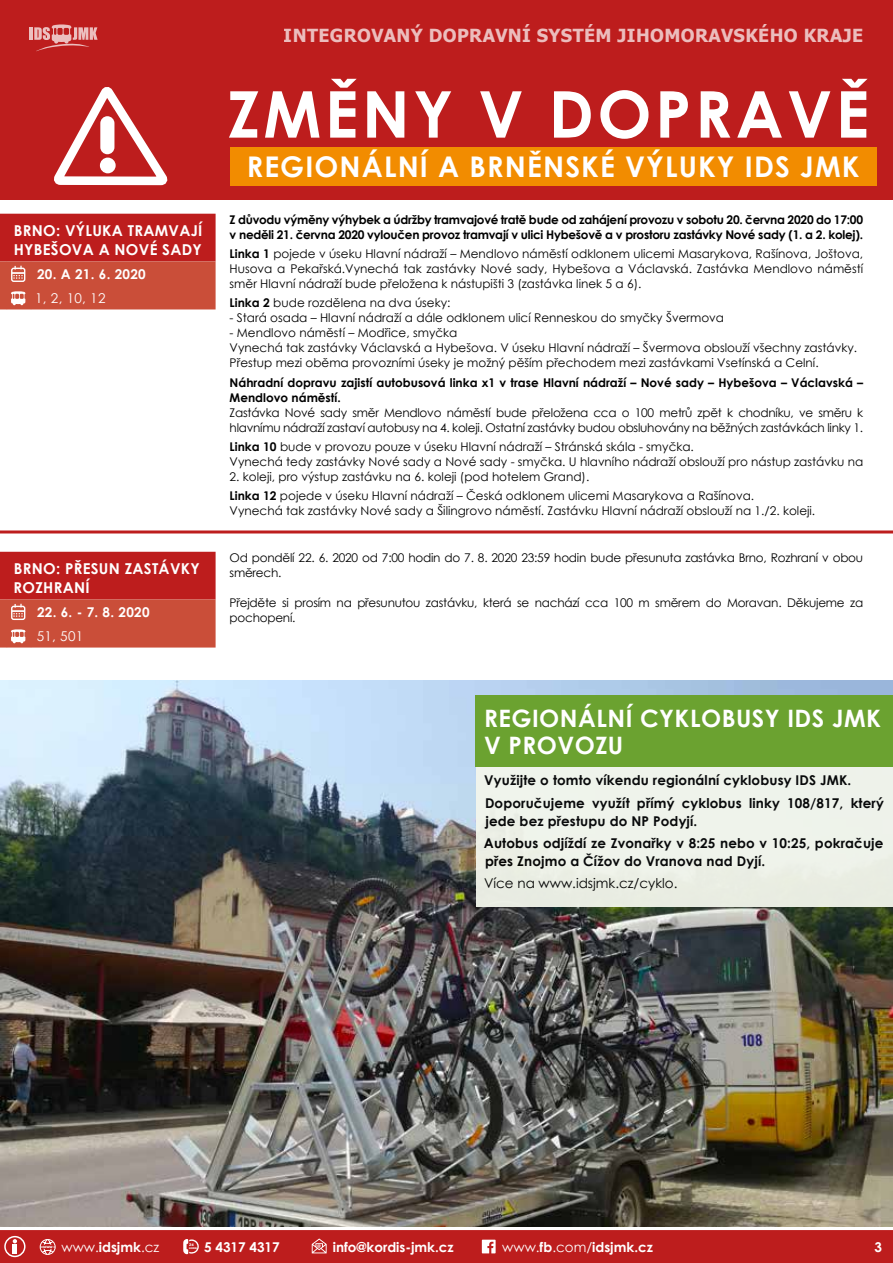
<style>
.page{position:relative;width:893px;height:1263px;background:#fff}
.page>*{position:absolute;margin:0;border:0;box-sizing:border-box;transform-origin:0 0}
.t1{font:700 64.5px "Century Gothic";letter-spacing:.055em;color:#fff}
.t2{font:700 28.5px "Century Gothic";letter-spacing:.04em;color:#fff}
.t3{font:700 24px/27px "Century Gothic";letter-spacing:.02em;color:#fff}
.t4{font:700 18px "Tahoma";letter-spacing:.02em;color:#fff}
.t5{font:700 15px/19.5px "Century Gothic";letter-spacing:.02em;color:#fff}
.t6{font:700 13.5px/22.2px "Century Gothic";letter-spacing:.01em;color:#000}
.t7{font:700 13.5px "Century Gothic";color:#fff}
.t8{font:13.5px "Century Gothic";letter-spacing:.02em;color:#fff}
.t9{font:13.5px "Century Gothic";color:#000}
.t10{font:12px/15px "Century Gothic";color:#000}
.t11{font:12px/15px "Century Gothic";letter-spacing:-.02em;color:#000}
.t12{font:700 12px/15px "Century Gothic";letter-spacing:-.02em;color:#000}
.t13{font:700 12px/15px "Century Gothic";color:#000}
.t14{font:700 4.95px "Century Gothic";color:#fff}
.t15{font:900 3.6px "Neo Sans";color:#fff}
.t16{font:900 3.45px "Neo Sans";color:#fff;scale:1.04 1}
.t17{font:900 2.25px "Neo Sans";color:#fff;scale:1.04 1}
.s1{font-weight:700}
.s2{font-weight:400}
</style>
<div class="page">
<div style="left:0;top:0;width:893px;height:199px;background:#bd1d1d"></div>
<div style="left:230px;top:147px;width:646px;height:38px;background:#f28c00"></div>
<svg style="left:54px;top:87px;width:114px;height:99px"></svg>
<div style="left:100px;top:158px;width:16px;height:15px;background:#fff;border-radius:50%"></div>
<div style="left:100px;top:116px;width:14px;height:38px;background:#fff;border-radius:7px"></div>
<svg style="left:30px;top:24px;width:68px;height:27px"></svg>
<div style="left:0;top:1230px;width:893px;height:33px;background:#bd1d1d"></div>
<svg style="left:0;top:214px;width:216px;height:95px;background:#c4382e"></svg>
<svg style="left:0;top:552px;width:216px;height:95px;background:#c4382e"></svg>
<hr style="left:0;top:530px;width:893px;height:3px;background:#bd1d1d">
<img style="left:0;top:680px;width:893px;height:546px">
<div style="left:476px;top:695px;width:417px;height:72px;background:#6ba230"></div>
<div style="left:476px;top:767px;width:416px;height:139px;background:#f3f6ec"></div>
<h3 class="t4" style="left:284px;top:23px;width:581px">INTEGROVANÝ DOPRAVNÍ SYSTÉM JIHOMORAVSKÉHO KRAJE</h3>
<p class="t5" style="left:14px;top:220px;width:190px">BRNO: VÝLUKA TRAMVAJÍ<br>HYBEŠOVA A NOVÉ SADY</p>
<p class="t7" style="left:37px;top:264px;width:110px">20. A 21. 6. 2020</p>
<p class="t8" style="left:35px;top:289px;width:72px">1, 2, 10, 12</p>
<p class="t5" style="left:14px;top:558px;width:188px">BRNO: PŘESUN ZASTÁVKY<br>ROZHRANÍ</p>
<p class="t7" style="left:37px;top:602px;width:114px">22. 6. - 7. 8. 2020</p>
<p class="t8" style="left:37px;top:627px;width:48px">51, 501</p>
<h1 class="t1" style="left:227px;top:65px;width:643px">ZMĚNY V DOPRAVĚ</h1>
<h2 class="t2" style="left:247px;top:145px;width:614px">REGIONÁLNÍ A BRNĚNSKÉ VÝLUKY IDS JMK</h2>
<p class="t12" style="left:230px;top:211px;width:635px">Z důvodu výměny výhybek a údržby tramvajové tratě bude od zahájení provozu v sobotu 20. června 2020 do 17:00 v neděli 21. června 2020 vyloučen provoz tramvají v ulici Hybešově a v prostoru zastávky Nové sady (1. a 2. kolej).</p>
<p class="t10" style="left:230px;top:246px;width:635px;text-align:justify"><span class="s1">Linka 1</span> pojede v úseku Hlavní nádraží – Mendlovo náměstí odklonem ulicemi Masarykova, Rašínova, Joštova, Husova a Pekařská.Vynechá tak zastávky Nové sady, Hybešova a Václavská. Zastávka Mendlovo náměstí směr Hlavní nádraží bude přeložena k nástupišti 3 (zastávka linek 5 a 6).</p>
<p class="t10" style="left:230px;top:295px;width:222px"><span class="s1">Linka 2</span> bude rozdělena na dva úseky:</p>
<p class="t10" style="left:230px;top:310px;width:496px">- Stará osada – Hlavní nádraží a dále odklonem ulicí Renneskou do smyčky Švermova</p>
<p class="t10" style="left:230px;top:325px;width:629px">- Mendlovo náměstí – Modřice, smyčka<br>Vynechá tak zastávky Václavská a Hybešova. V úseku Hlavní nádraží – Švermova obslouží všechny zastávky.<br>Přestup mezi oběma provozními úseky je možný pěším přechodem mezi zastávkami Vsetínská a Celní.</p>
<p class="t13" style="left:230px;top:374px;width:635px">Náhradní dopravu zajistí autobusová linka x1 v trase Hlavní nádraží – Nové sady – Hybešova – Václavská –<br>Mendlovo náměstí.</p>
<p class="t11" style="left:230px;top:404px;width:635px">Zastávka Nové sady směr Mendlovo náměstí bude přeložena cca o 100 metrů zpět k chodníku, ve směru k hlavnímu nádraží zastaví autobusy na 4. koleji. Ostatní zastávky budou obsluhovány na běžných zastávkách linky 1.</p>
<p class="t10" style="left:230px;top:439px;width:635px"><span class="s1">Linka 10</span> bude v provozu pouze v úseku Hlavní nádraží – Stránská skála - smyčka.<br>Vynechá tedy zastávky Nové sady a Nové sady - smyčka. U hlavního nádraží obslouží pro nástup zastávku na</p>
<p class="t10" style="left:230px;top:467px;width:526px;line-height:19.2px">2. koleji, pro výstup zastávku na 6. koleji (pod hotelem Grand).<br><span class="s1">Linka 12</span> pojede v úseku Hlavní nádraží – Česká odklonem ulicemi Masarykova a Rašínova.</p>
<p class="t10" style="left:230px;top:503px;width:587px">Vynechá tak zastávky Nové sady a Šilingrovo náměstí. Zastávku Hlavní nádraží obslouží na 1./2. koleji.</p>
<p class="t11" style="left:230px;top:550px;width:635px">Od pondělí 22. 6. 2020 od 7:00 hodin do 7. 8. 2020 23:59 hodin bude přesunuta zastávka Brno, Rozhraní v obou směrech.</p>
<p class="t11" style="left:230px;top:595px;width:635px">Přejděte si prosím na přesunutou zastávku, která se nachází cca 100 m směrem do Moravan. Děkujeme za pochopení.</p>
<h3 class="t3" style="left:484px;top:704px;width:398px">REGIONÁLNÍ CYKLOBUSY IDS JMK<br>V PROVOZU</h3>
<p class="t6" style="left:484px;top:769px;width:401px">Využijte o tomto víkendu regionální cyklobusy IDS JMK.<br>Doporučujeme využít přímý cyklobus linky 108/817, který</p>
<p class="t6" style="left:484px;top:809px;width:401px">jede bez přestupu do NP Podyjí.<br>Autobus odjíždí ze Zvonařky v 8:25 nebo v 10:25, pokračuje</p>
<p class="t6" style="left:485px;top:849px;width:282px">přes Znojmo a Čížov do Vranova nad Dyjí.</p>
<p class="t9" style="left:484px;top:874px;width:195px">Více na www.idsjmk.cz/cyklo.</p>
<p class="t17" style="left:189px;top:1247px;width:9px">HODIN</p>
<p class="t7" style="left:204px;top:1236px;width:77px">5 4317 4317</p>
<p class="t14" style="left:317px;top:1242px;width:5px">@</p>
<p class="t7" style="left:333px;top:1236px;width:122px">info@kordis-jmk.cz</p>
<p class="t7" style="left:502px;top:1236px;width:152px"><span class="s2">www.</span>fb<span class="s2">.com/</span>idsjmk.cz</p>
<p class="t7" style="left:874px;top:1236px;width:9px">3</p>
<p class="t15" style="left:43px;top:1245px;width:11px">www</p>
<p class="t8" style="left:62px;top:1237px;width:99px">www.<span class="s1">idsjmk</span>.cz</p>
<p class="t16" style="left:189px;top:1243px;width:6px">24</p>
</div>
